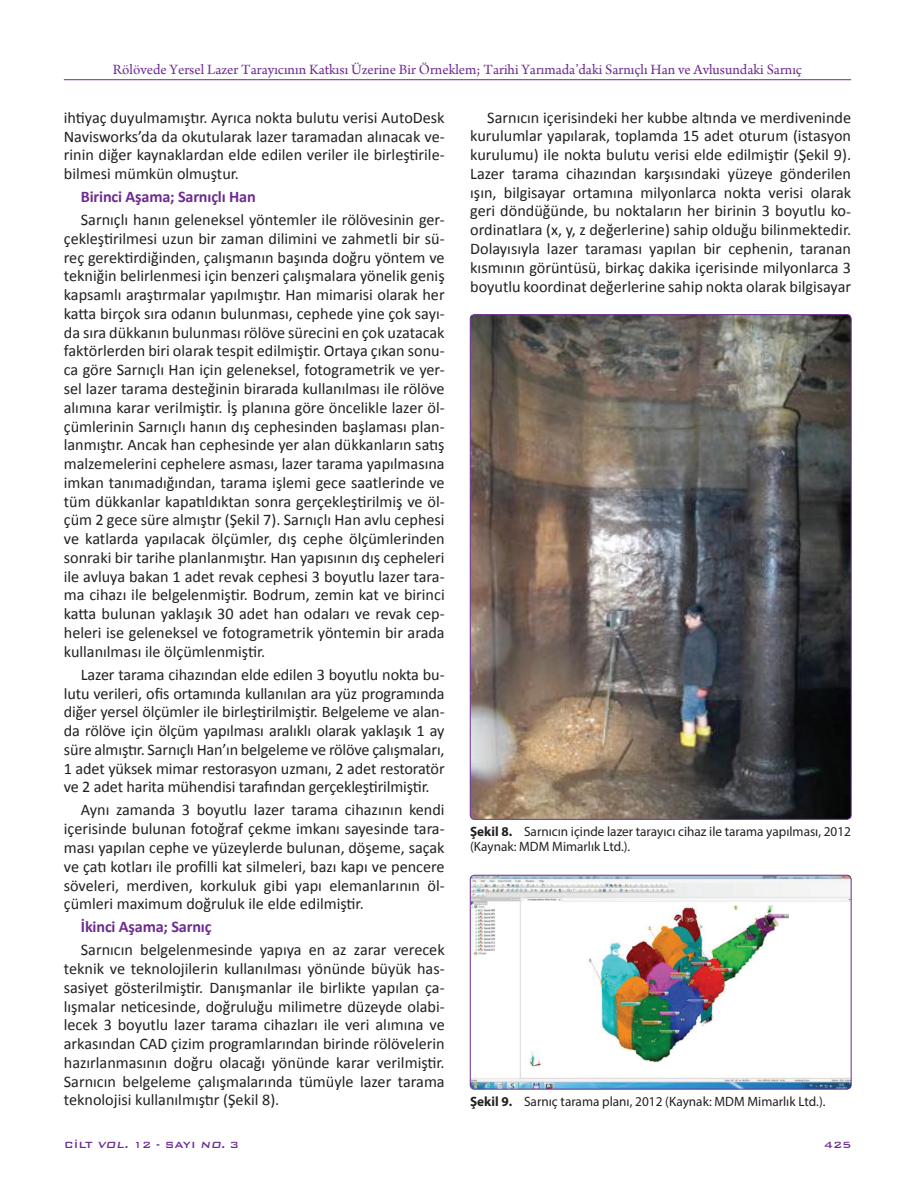
<style>
.page{position:relative;width:915px;height:1191px;background:#fff}
.page>*{position:absolute;margin:0;border:0;box-sizing:border-box;transform-origin:0 0}
.t1{font:16.2px/18.8px "Calibri";color:#231f20;text-align:justify}
.t2{font:700 16.2px "Calibri";letter-spacing:-.01em;color:#6e2c91}
.t3{font:15px "Arno Pro";color:#6e2c91}
.t4{font:13.5px/15px "Myriad Pro";color:#231f20}
.t5{font:500 12px "Bank Gothic BT";color:#6e2c91}
.s1{font-weight:700}
.s2{font-style:italic}
</style>
<div class="page">
<img style="left:470px;top:314px;width:380px;height:505px">
<img style="left:470px;top:875px;width:380px;height:214px">
<div style="left:470px;top:875px;width:381px;height:214px;border:1px solid #6e2c91;border-radius:4px"></div>
<hr style="left:64px;top:79px;width:786px;height:1px;background:#6e2c91">
<p class="t3" style="left:113px;top:61px;width:690px">Rölövede Yersel Lazer Tarayıcının Katkısı Üzerine Bir Örneklem; Tarihi Yarımada’daki Sarnıçlı Han ve Avlusundaki Sarnıç</p>
<p class="t1" style="left:64px;top:107px;width:382px">ihtiyaç duyulmamıştır. Ayrıca nokta bulutu verisi AutoDesk Navisworks’da da okutularak lazer taramadan alınacak ve&shy;rinin diğer kaynaklardan elde edilen veriler ile birleştirile&shy;bilmesi mümkün olmuştur.</p>
<p class="t2" style="left:81px;top:187px;width:176px">Birinci Aşama; Sarnıçlı Han</p>
<p class="t1" style="left:64px;top:210px;width:382px;text-indent:17px">Sarnıçlı hanın geleneksel yöntemler ile rölövesinin ger&shy;çekleştirilmesi uzun bir zaman dilimini ve zahmetli bir sü&shy;reç gerektirdiğinden, çalışmanın başında doğru yöntem ve tekniğin belirlenmesi için benzeri çalışmalara yönelik geniş kapsamlı araştırmalar yapılmıştır. Han mimarisi olarak her katta birçok sıra odanın bulunması, cephede yine çok sayı&shy;da sıra dükkanın bulunması rölöve sürecini en çok uzatacak faktörlerden biri olarak tespit edilmiştir. Ortaya çıkan sonu&shy;ca göre Sarnıçlı Han için geleneksel, fotogrametrik ve yer&shy;sel lazer tarama desteğinin birarada kullanılması ile rölöve alımına karar verilmiştir. İş planına göre öncelikle lazer öl&shy;çümlerinin Sarnıçlı hanın dış cephesinden başlaması plan&shy;lanmıştır. Ancak han cephesinde yer alan dükkanların satış malzemelerini cephelere asması, lazer tarama yapılmasına imkan tanımadığından, tarama işlemi gece saatlerinde ve tüm dükkanlar kapatıldıktan sonra gerçekleştirilmiş ve öl&shy;çüm 2 gece süre almıştır (Şekil 7). Sarnıçlı Han avlu cephesi ve katlarda yapılacak ölçümler, dış cephe ölçümlerinden sonraki bir tarihe planlanmıştır. Han yapısının dış cepheleri ile avluya bakan 1 adet revak cephesi 3 boyutlu lazer tara&shy;ma cihazı ile belgelenmiştir. Bodrum, zemin kat ve birinci katta bulunan yaklaşık 30 adet han odaları ve revak cep&shy;heleri ise geleneksel ve fotogrametrik yöntemin bir arada kullanılması ile ölçümlenmiştir.</p>
<p class="t1" style="left:64px;top:664px;width:382px;text-indent:17px">Lazer tarama cihazından elde edilen 3 boyutlu nokta bu&shy;lutu verileri, ofis ortamında kullanılan ara yüz programında diğer yersel ölçümler ile birleştirilmiştir. Belgeleme ve alan&shy;da rölöve için ölçüm yapılması aralıklı olarak yaklaşık 1 ay süre almıştır. Sarnıçlı Han’ın belgeleme ve rölöve çalışmaları, 1 adet yüksek mimar restorasyon uzmanı, 2 adet restoratör ve 2 adet harita mühendisi tarafından gerçekleştirilmiştir.</p>
<p class="t1" style="left:64px;top:800px;width:382px;text-indent:17px">Aynı zamanda 3 boyutlu lazer tarama cihazının kendi içerisinde bulunan fotoğraf çekme imkanı sayesinde tara&shy;ması yapılan cephe ve yüzeylerde bulunan, döşeme, saçak ve çatı kotları ile profilli kat silmeleri, bazı kapı ve pencere söveleri, merdiven, korkuluk gibi yapı elemanlarının öl&shy;çümleri maximum doğruluk ile elde edilmiştir.</p>
<p class="t2" style="left:81px;top:917px;width:132px">İkinci Aşama; Sarnıç</p>
<p class="t1" style="left:64px;top:939px;width:382px;text-indent:17px">Sarnıcın belgelenmesinde yapıya en az zarar verecek teknik ve teknolojilerin kullanılması yönünde büyük has&shy;sasiyet gösterilmiştir. Danışmanlar ile birlikte yapılan ça&shy;lışmalar neticesinde, doğruluğu milimetre düzeyde olabi&shy;lecek 3 boyutlu lazer tarama cihazları ile veri alımına ve arkasından CAD çizim programlarından birinde rölövelerin hazırlanmasının doğru olacağı yönünde karar verilmiştir.<br>Sarnıcın belgeleme çalışmalarında tümüyle lazer tarama teknolojisi kullanılmıştır (Şekil 8).</p>
<p class="t1" style="left:470px;top:107px;width:382px;text-indent:17px">Sarnıcın içerisindeki her kubbe altında ve merdiveninde kurulumlar yapılarak, toplamda 15 adet oturum (istasyon kurulumu) ile nokta bulutu verisi elde edilmiştir (Şekil 9).<br>Lazer tarama cihazından karşısındaki yüzeye gönderilen ışın, bilgisayar ortamına milyonlarca nokta verisi olarak geri döndüğünde, bu noktaların her birinin 3 boyutlu ko&shy;ordinatlara (x, y, z değerlerine) sahip olduğu bilinmektedir.<br>Dolayısıyla lazer taraması yapılan bir cephenin, taranan kısmının görüntüsü, birkaç dakika içerisinde milyonlarca 3 boyutlu koordinat değerlerine sahip nokta olarak bilgisayar</p>
<p class="t4" style="left:470px;top:823px;width:382px"><span class="s1">Şekil 8.</span> Sarnıcın içinde lazer tarayıcı cihaz ile tarama yapılması, 2012 (Kaynak: MDM Mimarlık Ltd.).</p>
<p class="t4" style="left:470px;top:1093px;width:357px"><span class="s1">Şekil 9.</span> Sarnıç tarama planı, 2012 (Kaynak: MDM Mimarlık Ltd.).</p>
<p class="t5" style="left:64px;top:1138px;width:176px">CİLT <span class="s2">VOL.</span> 12 - SAYI <span class="s2">NO.</span> 3</p>
<p class="t5" style="left:823px;top:1138px;width:29px">425</p>
</div>
